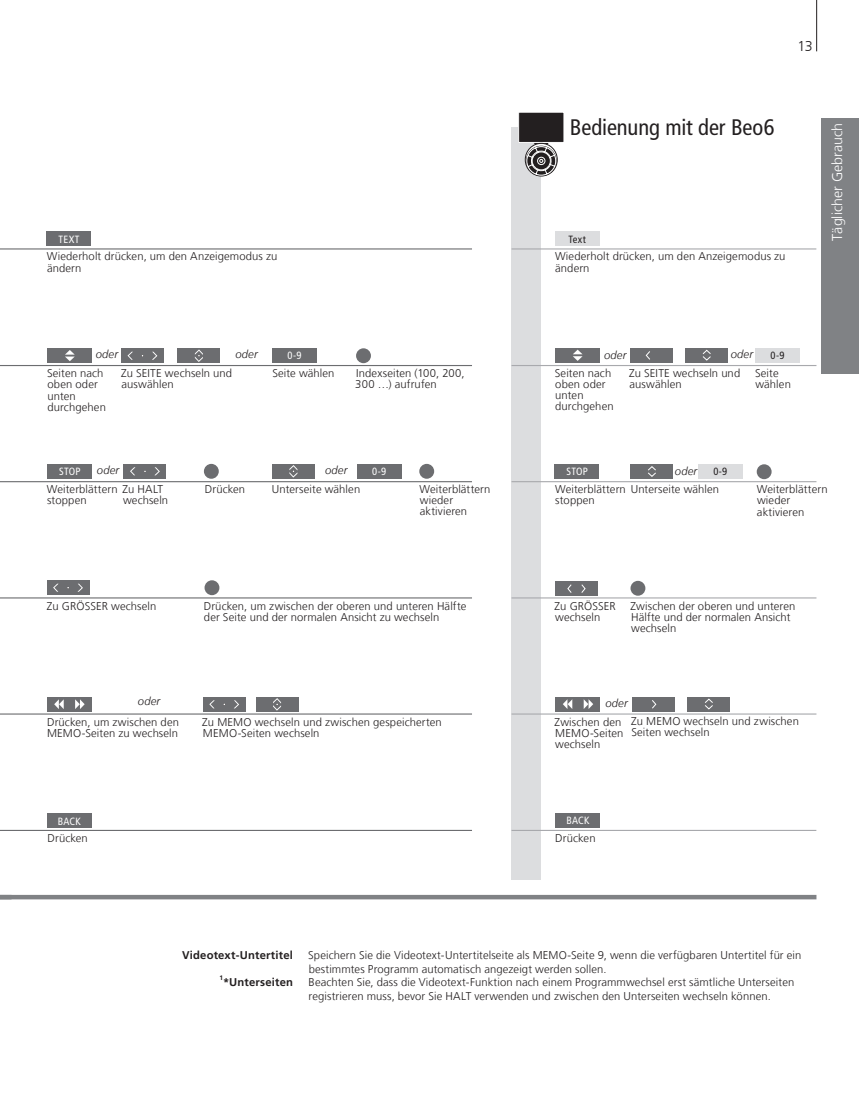
<style>
.page{position:relative;width:859px;height:1110px;background:#fff}
.page>*{position:absolute;margin:0;border:0;box-sizing:border-box;transform-origin:0 0}
.t1{font:condensed 22.5px "Frutiger LT Com";letter-spacing:-.005em;color:#231f20}
.t2{font:300 14.25px "Frutiger LT Com";color:#fff}
.t3{font:300 14.25px "Frutiger LT Com";color:#231f20}
.t4{font:300 11.25px/11.2px "Frutiger LT Com";letter-spacing:.01em;color:#231f20}
.t5{font:italic 300 11.25px "Frutiger LT Com";letter-spacing:.015em;color:#231f20}
.t6{font:700 11.25px "Frutiger LT Com";letter-spacing:.015em;color:#231f20}
.t7{font:condensed 10.5px "Frutiger LT Com";letter-spacing:.015em;color:#fff}
.t8{font:condensed 10.5px "Frutiger LT Com";color:#231f20}
.t9{font:700 6.45px "Frutiger LT Com";color:#231f20}
</style>
<div class="page">
<hr style="left:0;top:895px;width:816px;height:4px;background:#808285">
<div style="left:511px;top:128px;width:30px;height:752px;background:#dcdddf"></div>
<div style="left:519px;top:112px;width:45px;height:30px;background:#231f20"></div>
<div style="left:518px;top:112px;width:46px;height:31px;border:1px solid #fff"></div>
<div style="left:525px;top:143px;width:32px;height:33px;border:1px solid #231f20;border-radius:50%"></div>
<div style="left:526px;top:146px;width:30px;height:30px;border:1px solid #231f20;border-radius:50%"></div>
<svg style="left:526px;top:141px;width:30px;height:34px"></svg>
<div style="left:821px;top:119px;width:38px;height:255px;background:#808285"></div>
<hr style="left:0;top:248px;width:472px;height:1px;background:#6c6d70">
<hr style="left:0;top:365px;width:472px;height:1px;background:#6c6d70">
<hr style="left:0;top:481px;width:472px;height:1px;background:#6c6d70">
<hr style="left:0;top:597px;width:472px;height:1px;background:#6c6d70">
<hr style="left:0;top:713px;width:472px;height:1px;background:#6c6d70">
<hr style="left:0;top:830px;width:472px;height:1px;background:#6c6d70">
<div style="left:555px;top:231px;width:45px;height:15px;background:#dcdddf"></div>
<div style="left:47px;top:231px;width:44px;height:15px;background:#6c6d70"></div>
<div style="left:755px;top:348px;width:45px;height:15px;background:#dcdddf"></div>
<div style="left:272px;top:348px;width:45px;height:15px;background:#6c6d70"></div>
<hr style="left:511px;top:713px;width:305px;height:1px;background:#a8a9ad">
<hr style="left:511px;top:481px;width:305px;height:1px;background:#a8a9ad">
<hr style="left:511px;top:248px;width:305px;height:1px;background:#a8a9ad">
<hr style="left:511px;top:830px;width:305px;height:1px;background:#a8a9ad">
<hr style="left:511px;top:365px;width:305px;height:1px;background:#a8a9ad">
<hr style="left:511px;top:597px;width:305px;height:1px;background:#a8a9ad">
<div style="left:47px;top:464px;width:45px;height:15px;background:#6c6d70"></div>
<div style="left:357px;top:464px;width:45px;height:15px;background:#6c6d70"></div>
<div style="left:47px;top:813px;width:44px;height:15px;background:#6c6d70"></div>
<div style="left:630px;top:348px;width:42px;height:15px;background:#6c6d70"></div>
<svg style="left:645px;top:351px;width:5px;height:9px"></svg>
<div style="left:631px;top:464px;width:42px;height:15px;background:#6c6d70"></div>
<svg style="left:648px;top:466px;width:8px;height:11px"></svg>
<div style="left:555px;top:464px;width:44px;height:15px;background:#6c6d70"></div>
<div style="left:555px;top:581px;width:43px;height:15px;background:#6c6d70"></div>
<svg style="left:567px;top:584px;width:5px;height:9px"></svg>
<svg style="left:581px;top:584px;width:5px;height:9px"></svg>
<div style="left:555px;top:813px;width:45px;height:15px;background:#6c6d70"></div>
<div style="left:47px;top:348px;width:45px;height:15px;background:#6c6d70"></div>
<svg style="left:65px;top:350px;width:10px;height:11px"></svg>
<div style="left:685px;top:348px;width:43px;height:15px;background:#6c6d70"></div>
<svg style="left:702px;top:349px;width:9px;height:12px"></svg>
<div style="left:121px;top:348px;width:43px;height:15px;background:#6c6d70"></div>
<svg style="left:152px;top:352px;width:5px;height:8px"></svg>
<svg style="left:128px;top:352px;width:5px;height:8px"></svg>
<div style="left:47px;top:580px;width:42px;height:15px;background:#6c6d70"></div>
<svg style="left:77px;top:584px;width:6px;height:8px"></svg>
<svg style="left:53px;top:584px;width:5px;height:8px"></svg>
<div style="left:178px;top:348px;width:42px;height:15px;background:#6c6d70"></div>
<svg style="left:195px;top:349px;width:8px;height:13px"></svg>
<div style="left:272px;top:464px;width:43px;height:15px;background:#6c6d70"></div>
<svg style="left:289px;top:465px;width:9px;height:12px"></svg>
<div style="left:356px;top:348px;width:15px;height:15px;background:#6c6d70;border-radius:50%"></div>
<div style="left:204px;top:464px;width:15px;height:15px;background:#6c6d70;border-radius:50%"></div>
<div style="left:205px;top:580px;width:14px;height:15px;background:#6c6d70;border-radius:50%"></div>
<div style="left:124px;top:464px;width:42px;height:15px;background:#6c6d70"></div>
<svg style="left:154px;top:467px;width:6px;height:8px"></svg>
<svg style="left:130px;top:467px;width:5px;height:8px"></svg>
<div style="left:47px;top:697px;width:44px;height:15px;background:#6c6d70"></div>
<svg style="left:54px;top:699px;width:10px;height:10px"></svg>
<svg style="left:75px;top:699px;width:10px;height:10px"></svg>
<div style="left:203px;top:697px;width:42px;height:15px;background:#6c6d70"></div>
<svg style="left:234px;top:700px;width:5px;height:8px"></svg>
<svg style="left:209px;top:700px;width:6px;height:8px"></svg>
<div style="left:256px;top:697px;width:42px;height:15px;background:#6c6d70"></div>
<svg style="left:273px;top:698px;width:8px;height:13px"></svg>
<div style="left:630px;top:581px;width:15px;height:15px;background:#6c6d70;border-radius:50%"></div>
<div style="left:555px;top:697px;width:45px;height:15px;background:#6c6d70"></div>
<svg style="left:563px;top:699px;width:9px;height:10px"></svg>
<svg style="left:584px;top:699px;width:9px;height:10px"></svg>
<div style="left:698px;top:464px;width:45px;height:15px;background:#dcdddf"></div>
<div style="left:757px;top:464px;width:15px;height:15px;background:#6c6d70;border-radius:50%"></div>
<div style="left:419px;top:464px;width:15px;height:15px;background:#6c6d70;border-radius:50%"></div>
<div style="left:632px;top:697px;width:42px;height:15px;background:#6c6d70"></div>
<svg style="left:652px;top:700px;width:5px;height:9px"></svg>
<div style="left:687px;top:697px;width:43px;height:15px;background:#6c6d70"></div>
<svg style="left:705px;top:698px;width:8px;height:12px"></svg>
<div style="left:555px;top:348px;width:45px;height:15px;background:#6c6d70"></div>
<svg style="left:573px;top:350px;width:10px;height:11px"></svg>
<hr style="left:816px;top:0;width:1px;height:51px;background:#231f20">
<p class="t3" style="left:798px;top:38px;width:16px">13</p>
<h1 class="t1" style="left:570px;top:114px;width:206px">Bedienung mit der Beo6</h1>
<p class="t7" style="left:58px;top:233px;width:23px">TEXT</p>
<p class="t8" style="left:569px;top:233px;width:19px">Text</p>
<p class="t4" style="left:47px;top:251px;width:232px">Wiederholt drücken, um den Anzeigemodus zu ändern</p>
<p class="t4" style="left:555px;top:251px;width:232px">Wiederholt drücken, um den Anzeigemodus zu ändern</p>
<p class="t2" style="left:829px;top:241px;width:119px;rotate:-90deg">Täglicher Gebrauch</p>
<p class="t5" style="left:96px;top:347px;width:24px">oder</p>
<p class="t5" style="left:604px;top:348px;width:24px">oder</p>
<p class="t5" style="left:731px;top:347px;width:24px">oder</p>
<p class="t5" style="left:235px;top:348px;width:24px">oder</p>
<p class="t7" style="left:287px;top:350px;width:15px">0-9</p>
<p class="t8" style="left:770px;top:349px;width:15px">0-9</p>
<p class="t4" style="left:47px;top:368px;width:60px">Seiten nach oben oder unten durchgehen</p>
<p class="t4" style="left:121px;top:368px;width:113px">Zu SEITE wechseln und</p>
<p class="t4" style="left:272px;top:368px;width:64px">Seite wählen</p>
<p class="t4" style="left:122px;top:379px;width:54px">auswählen</p>
<p class="t4" style="left:355px;top:368px;width:111px">Indexseiten (100, 200,<br>300 …) aufrufen</p>
<p class="t4" style="left:555px;top:367px;width:60px">Seiten nach oben oder unten durchgehen</p>
<p class="t4" style="left:629px;top:367px;width:113px">Zu SEITE wechseln und auswählen</p>
<p class="t4" style="left:755px;top:367px;width:37px">Seite wählen</p>
<p class="t5" style="left:97px;top:464px;width:24px">oder</p>
<p class="t5" style="left:325px;top:463px;width:24px">oder</p>
<p class="t7" style="left:59px;top:465px;width:23px">STOP</p>
<p class="t7" style="left:372px;top:465px;width:15px">0-9</p>
<p class="t7" style="left:566px;top:466px;width:23px">STOP</p>
<p class="t5" style="left:675px;top:464px;width:24px">oder</p>
<p class="t8" style="left:713px;top:466px;width:15px">0-9</p>
<p class="t4" style="left:47px;top:483px;width:118px">Weiterblättern Zu HALT stoppen</p>
<p class="t4" style="left:123px;top:495px;width:47px">wechseln</p>
<p class="t4" style="left:205px;top:483px;width:42px">Drücken</p>
<p class="t4" style="left:272px;top:483px;width:90px">Unterseite wählen</p>
<p class="t4" style="left:420px;top:483px;width:72px">Weiterblättern wieder aktivieren</p>
<p class="t4" style="left:555px;top:483px;width:166px">Weiterblättern Unterseite wählen stoppen</p>
<p class="t4" style="left:757px;top:483px;width:72px">Weiterblättern wieder aktivieren</p>
<p class="t4" style="left:47px;top:600px;width:111px">Zu GRÖSSER wechseln</p>
<p class="t4" style="left:204px;top:600px;width:264px">Drücken, um zwischen der oberen und unteren Hälfte der Seite und der normalen Ansicht zu wechseln</p>
<p class="t4" style="left:555px;top:600px;width:63px">Zu GRÖSSER wechseln</p>
<p class="t4" style="left:630px;top:600px;width:166px">Zwischen der oberen und unteren<br>Hälfte und der normalen Ansicht wechseln</p>
<p class="t5" style="left:138px;top:695px;width:24px">oder</p>
<p class="t5" style="left:605px;top:696px;width:24px">oder</p>
<p class="t4" style="left:47px;top:716px;width:134px">Drücken, um zwischen den<br>MEMO-Seiten zu wechseln</p>
<p class="t4" style="left:202px;top:716px;width:241px">Zu MEMO wechseln und zwischen gespeicherten<br>MEMO-Seiten wechseln</p>
<p class="t4" style="left:631px;top:716px;width:169px">Zu MEMO wechseln und zwischen<br>Seiten wechseln</p>
<p class="t4" style="left:555px;top:716px;width:70px">Zwischen den<br>MEMO-Seiten wechseln</p>
<p class="t7" style="left:58px;top:815px;width:24px">BACK</p>
<p class="t7" style="left:566px;top:814px;width:24px">BACK</p>
<p class="t4" style="left:48px;top:832px;width:42px">Drücken</p>
<p class="t4" style="left:555px;top:832px;width:42px">Drücken</p>
<p class="t6" style="left:182px;top:949px;width:112px">Videotext-Untertitel</p>
<p class="t9" style="left:219px;top:973px;width:5px">1</p>
<p class="t6" style="left:223px;top:976px;width:71px">*Unterseiten</p>
<p class="t4" style="left:308px;top:948px;width:495px;line-height:13.5px">Speichern Sie die Videotext-Untertitelseite als MEMO-Seite 9, wenn die verfügbaren Untertitel für ein bestimmtes Programm automatisch angezeigt werden sollen.<br>Beachten Sie, dass die Videotext-Funktion nach einem Programmwechsel erst sämtliche Unterseiten registrieren muss, bevor Sie HALT verwenden und zwischen den Unterseiten wechseln können.</p>
</div>
